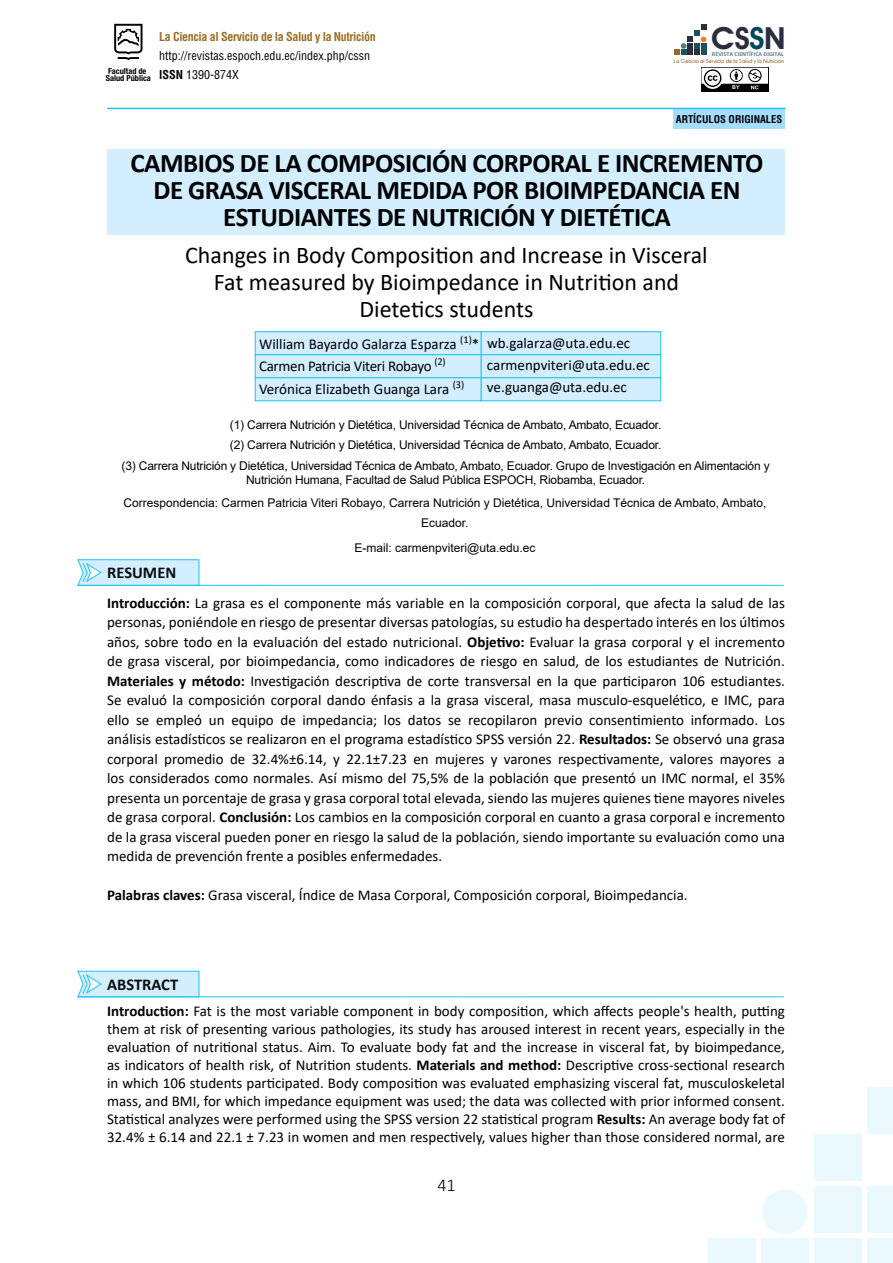
<style>
.page{position:relative;width:893px;height:1263px;background:#fff}
.page>*{position:absolute;margin:0;border:0;box-sizing:border-box;transform-origin:0 0}
.t1{font:600 30.6px "Avant Garde IT Cby BT";color:#2c2e3d}
.t2{font:700 27px/27px "Calibri";letter-spacing:-.02em;color:#000;text-align:center}
.t3{font:24px/27px "Calibri";color:#000;text-align:center}
.t4{font:300 18px "Calibri";color:#000}
.t5{font:700 16.5px "Calibri";color:#0d0d0d}
.t6{font:15px/19.5px "Calibri";color:#000;text-align:justify}
.t7{font:12px/20.4px "Arial";letter-spacing:-.015em;color:#000;text-align:center}
.t8{font:condensed 12px/18.8px "Helvetica LT Std";color:#000}
.t9{font:700 condensed 12px "Helvetica LT Std";letter-spacing:-.03em;color:#996d25}
.t10{font:700 condensed 10.5px "Helvetica LT Std";color:#000}
.t11{font:700 condensed 8.25px/7.2px "Helvetica Neue";color:#000}
.t12{font:700 5.85px "Champagne&Limousines";color:#90692d;scale:.96 1}
.t13{font:700 5.85px "Calibri";color:#537b82}
.t14{font:700 5.25px "Arial";color:#fff}
.s1{font-weight:700}
.s2{color:#03475c}
</style>
<div class="page">
<div style="left:761px;top:1238px;width:48px;height:25px;background:#e9f9fd"></div>
<div style="left:814px;top:1238px;width:47px;height:25px;background:#e9f9fd"></div>
<div style="left:814px;top:1186px;width:47px;height:46px;background:#e9f9fd"></div>
<div style="left:814px;top:1134px;width:47px;height:47px;background:#e9f9fd"></div>
<div style="left:867px;top:1238px;width:26px;height:25px;background:#e9f9fd"></div>
<div style="left:867px;top:1186px;width:26px;height:46px;background:#e9f9fd"></div>
<div style="left:867px;top:1087px;width:26px;height:46px;background:#e9f9fd"></div>
<div style="left:708px;top:1238px;width:48px;height:25px;background:#e9f9fd"></div>
<div style="left:762px;top:1189px;width:45px;height:45px;background:#e9f9fd;border-radius:50%"></div>
<svg style="left:77px;top:559px;width:123px;height:27px;background:#c5ebfd"></svg>
<hr style="left:78px;top:585px;width:705px;height:1px;background:#20c4f4">
<svg style="left:77px;top:970px;width:123px;height:28px;background:#c5ebfd"></svg>
<hr style="left:78px;top:996px;width:705px;height:1px;background:#20c4f4">
<div style="left:108px;top:149px;width:677px;height:86px;background:#d3eeff"></div>
<div style="left:481px;top:331px;width:180px;height:24px;background:#d3eeff;border:1px solid #20c4f4"></div>
<div style="left:255px;top:331px;width:226px;height:24px;background:#d3eeff;border:1px solid #20c4f4"></div>
<div style="left:481px;top:354px;width:180px;height:24px;background:#d3eeff;border:1px solid #20c4f4"></div>
<div style="left:255px;top:354px;width:226px;height:24px;background:#d3eeff;border:1px solid #20c4f4"></div>
<div style="left:481px;top:377px;width:180px;height:24px;background:#d3eeff;border:1px solid #20c4f4"></div>
<div style="left:255px;top:377px;width:226px;height:24px;background:#d3eeff;border:1px solid #20c4f4"></div>
<svg style="left:114px;top:24px;width:29px;height:37px"></svg>
<svg style="left:674px;top:24px;width:32px;height:31px"></svg>
<svg style="left:701px;top:67px;width:68px;height:24px"></svg>
<svg style="left:701px;top:68px;width:67px;height:22px"></svg>
<div style="left:673px;top:108px;width:112px;height:21px;background:#a5ddff"></div>
<hr style="left:108px;top:108px;width:677px;height:1px;background:#20c4f4">
<p class="t11" style="left:106px;top:67px;width:47px">Facultad de<br>Salud Pública</p>
<p class="t9" style="left:159px;top:29px;width:218px">La Ciencia al Servicio de la Salud y la Nutrición</p>
<p class="t8" style="left:159px;top:46px;width:212px">http://revistas.espoch.edu.ec/index.php/cssn<br><span class="s1">ISSN</span> 1390-874X</p>
<h1 class="t1" style="left:711px;top:19px;width:76px">CS<span class="s2">S</span>N</h1>
<p class="t12" style="left:674px;top:57px;width:116px">La Ciencia al Servicio de la Salud y la Nutrición</p>
<p class="t13" style="left:712px;top:49px;width:73px">REVISTA CIENTÍFICA DIGITAL</p>
<p class="t14" style="left:732px;top:84px;width:9px">BY</p>
<p class="t10" style="left:676px;top:112px;width:108px">ARTÍCULOS ORIGINALES</p>
<h2 class="t2" style="left:131px;top:149px;width:634px">CAMBIOS DE LA COMPOSICIÓN CORPORAL E INCREMENTO<br>DE GRASA VISCERAL MEDIDA POR BIOIMPEDANCIA EN<br>ESTUDIANTES DE NUTRICIÓN Y DIETÉTICA</h2>
<h3 class="t3" style="left:185px;top:241px;width:524px">Changes in Body Composition and Increase in Visceral<br>Fat measured by Bioimpedance in Nutrition and<br>Dietetics students</h3>
<p class="t6" style="left:259px;top:332px;width:373px;line-height:22.4px">William Bayardo Galarza Esparza <sup>(1)</sup>* wb.galarza@uta.edu.ec<br>Carmen Patricia Viteri Robayo <sup>(2)</sup></p>
<p class="t6" style="left:487px;top:355px;width:164px">carmenpviteri@uta.edu.ec</p>
<p class="t6" style="left:259px;top:379px;width:207px">Verónica Elizabeth Guanga Lara <sup>(3)</sup></p>
<p class="t6" style="left:487px;top:377px;width:141px">ve.guanga@uta.edu.ec</p>
<p class="t7" style="left:122px;top:414px;width:650px">(1) Carrera Nutrición y Dietética, Universidad Técnica de Ambato, Ambato, Ecuador.<br>(2) Carrera Nutrición y Dietética, Universidad Técnica de Ambato, Ambato, Ecuador.<br>(3) Carrera Nutrición y Dietética, Universidad Técnica de Ambato, Ambato, Ecuador. Grupo de Investigación en Alimentación y</p>
<p class="t7" style="left:123px;top:468px;width:645px;line-height:23.2px">Nutrición Humana, Facultad de Salud Pública ESPOCH, Riobamba, Ecuador.<br>Correspondencia: Carmen Patricia Viteri Robayo, Carrera Nutrición y Dietética, Universidad Técnica de Ambato, Ambato,</p>
<p class="t7" style="left:354px;top:510px;width:182px;line-height:25.5px">Ecuador.<br>E-mail: carmenpviteri@uta.edu.ec</p>
<p class="t5" style="left:107px;top:561px;width:71px">RESUMEN</p>
<p class="t6" style="left:107px;top:592px;width:679px"><span class="s1">Introducción:</span> La grasa es el componente más variable en la composición corporal, que afecta la salud de las personas, poniéndole en riesgo de presentar diversas patologías, su estudio ha despertado interés en los últimos años, sobre todo en la evaluación del estado nutricional. <span class="s1">Objetivo:</span> Evaluar la grasa corporal y el incremento de grasa visceral, por bioimpedancia, como indicadores de riesgo en salud, de los estudiantes de Nutrición.<br><span class="s1">Materiales y método:</span> Investigación descriptiva de corte transversal en la que participaron 106 estudiantes.<br>Se evaluó la composición corporal dando énfasis a la grasa visceral, masa musculo-esquelético, e IMC, para ello se empleó un equipo de impedancia; los datos se recopilaron previo consentimiento informado. Los análisis estadísticos se realizaron en el programa estadístico SPSS versión 22. <span class="s1">Resultados:</span> Se observó una grasa corporal promedio de 32.4%±6.14, y 22.1±7.23 en mujeres y varones respectivamente, valores mayores a los considerados como normales. Así mismo del 75,5% de la población que presentó un IMC normal, el 35% presenta un porcentaje de grasa y grasa corporal total elevada, siendo las mujeres quienes tiene mayores niveles de grasa corporal. <span class="s1">Conclusión:</span> Los cambios en la composición corporal en cuanto a grasa corporal e incremento de la grasa visceral pueden poner en riesgo la salud de la población, siendo importante su evaluación como una medida de prevención frente a posibles enfermedades.</p>
<p class="t6" style="left:107px;top:885px;width:582px"><span class="s1">Palabras claves:</span> Grasa visceral, Índice de Masa Corporal, Composición corporal, Bioimpedancia.</p>
<p class="t5" style="left:107px;top:973px;width:73px">ABSTRACT</p>
<p class="t6" style="left:107px;top:1001px;width:679px;line-height:18px"><span class="s1">Introduction:</span> Fat is the most variable component in body composition, which affects people's health, putting them at risk of presenting various pathologies, its study has aroused interest in recent years, especially in the evaluation of nutritional status. Aim. To evaluate body fat and the increase in visceral fat, by bioimpedance, as indicators of health risk, of Nutrition students. <span class="s1">Materials and method:</span> Descriptive cross-sectional research in which 106 students participated. Body composition was evaluated emphasizing visceral fat, musculoskeletal mass, and BMI, for which impedance equipment was used; the data was collected with prior informed consent.<br>Statistical analyzes were performed using the SPSS version 22 statistical program <span class="s1">Results:</span> An average body fat of 32.4% ± 6.14 and 22.1 ± 7.23 in women and men respectively, values higher than those considered normal, are</p>
<p class="t4" style="left:437px;top:1174px;width:20px">41</p>
</div>
